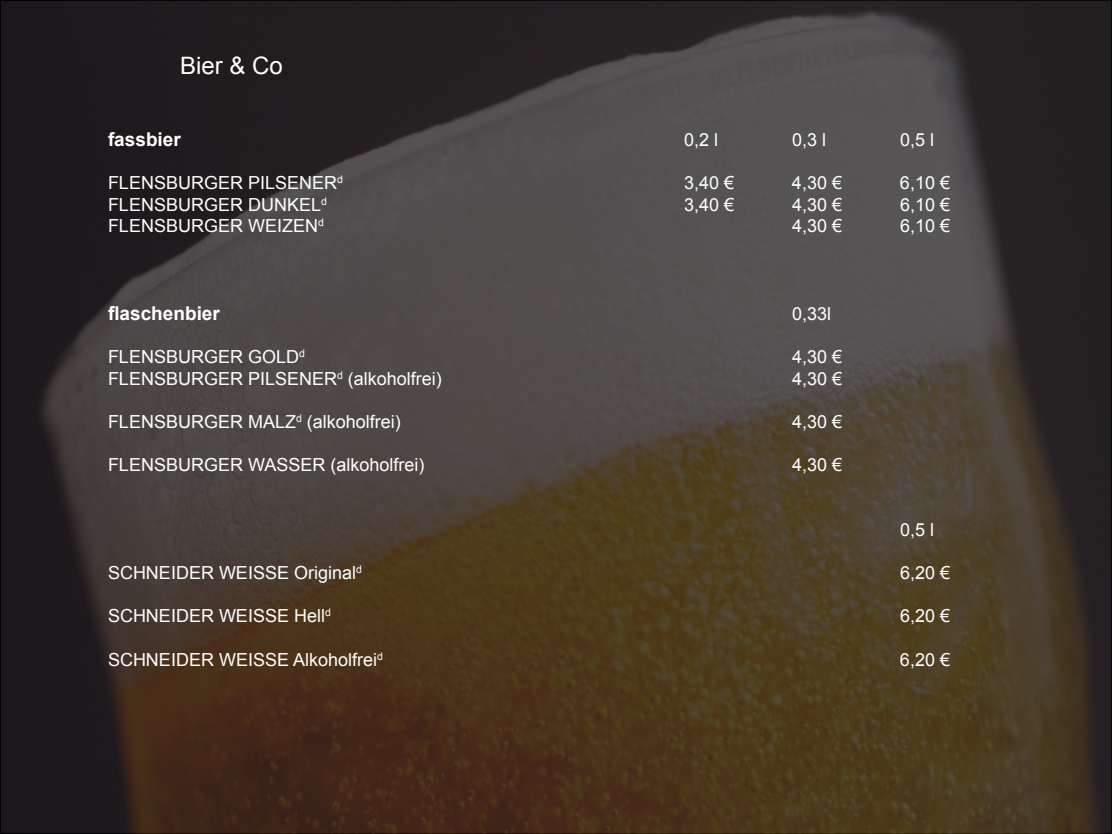
<style>
.page{position:relative;width:1112px;height:834px;background:#fff}
.page>*{position:absolute;margin:0;border:0;box-sizing:border-box;transform-origin:0 0}
.t1{font:24px "Arial";color:#fff}
.t2{font:700 19px "Arial";color:#fff}
.t3{font:18px "Arial";color:#fff}
</style>
<div class="page">
<img style="left:0;top:0;width:1112px;height:834px">
<p class="t1" style="left:180px;top:50px;width:104px">Bier &amp; Co</p>
<p class="t2" style="left:108px;top:127px;width:74px">fassbier</p>
<p class="t3" style="left:684px;top:128px;width:36px">0,2 l</p>
<p class="t3" style="left:792px;top:128px;width:36px">0,3 l</p>
<p class="t3" style="left:900px;top:128px;width:36px">0,5 l</p>
<p class="t3" style="left:108px;top:171px;width:236px">FLENSBURGER PILSENER<sup>d</sup></p>
<p class="t3" style="left:684px;top:171px;width:52px">3,40 €</p>
<p class="t3" style="left:792px;top:171px;width:52px">4,30 €</p>
<p class="t3" style="left:900px;top:171px;width:52px">6,10 €</p>
<p class="t3" style="left:108px;top:193px;width:220px">FLENSBURGER DUNKEL<sup>d</sup></p>
<p class="t3" style="left:684px;top:193px;width:52px">3,40 €</p>
<p class="t3" style="left:792px;top:193px;width:52px">4,30 €</p>
<p class="t3" style="left:900px;top:193px;width:52px">6,10 €</p>
<p class="t3" style="left:108px;top:214px;width:217px">FLENSBURGER WEIZEN<sup>d</sup></p>
<p class="t3" style="left:792px;top:214px;width:52px">4,30 €</p>
<p class="t3" style="left:900px;top:214px;width:52px">6,10 €</p>
<p class="t2" style="left:108px;top:301px;width:113px">flaschenbier</p>
<p class="t3" style="left:792px;top:302px;width:41px">0,33l</p>
<p class="t3" style="left:108px;top:345px;width:198px">FLENSBURGER GOLD<sup>d</sup></p>
<p class="t3" style="left:792px;top:345px;width:52px">4,30 €</p>
<p class="t3" style="left:108px;top:367px;width:335px">FLENSBURGER PILSENER<sup>d</sup> (alkoholfrei)</p>
<p class="t3" style="left:792px;top:367px;width:52px">4,30 €</p>
<p class="t3" style="left:108px;top:410px;width:294px">FLENSBURGER MALZ<sup>d</sup> (alkoholfrei)</p>
<p class="t3" style="left:792px;top:410px;width:52px">4,30 €</p>
<p class="t3" style="left:108px;top:453px;width:318px">FLENSBURGER WASSER (alkoholfrei)</p>
<p class="t3" style="left:792px;top:453px;width:52px">4,30 €</p>
<p class="t3" style="left:900px;top:518px;width:36px">0,5 l</p>
<p class="t3" style="left:108px;top:561px;width:255px">SCHNEIDER WEISSE Original<sup>d</sup></p>
<p class="t3" style="left:900px;top:561px;width:52px">6,20 €</p>
<p class="t3" style="left:108px;top:604px;width:224px">SCHNEIDER WEISSE Hell<sup>d</sup></p>
<p class="t3" style="left:900px;top:604px;width:52px">6,20 €</p>
<p class="t3" style="left:108px;top:648px;width:276px">SCHNEIDER WEISSE Alkoholfrei<sup>d</sup></p>
<p class="t3" style="left:900px;top:648px;width:52px">6,20 €</p>
</div>
